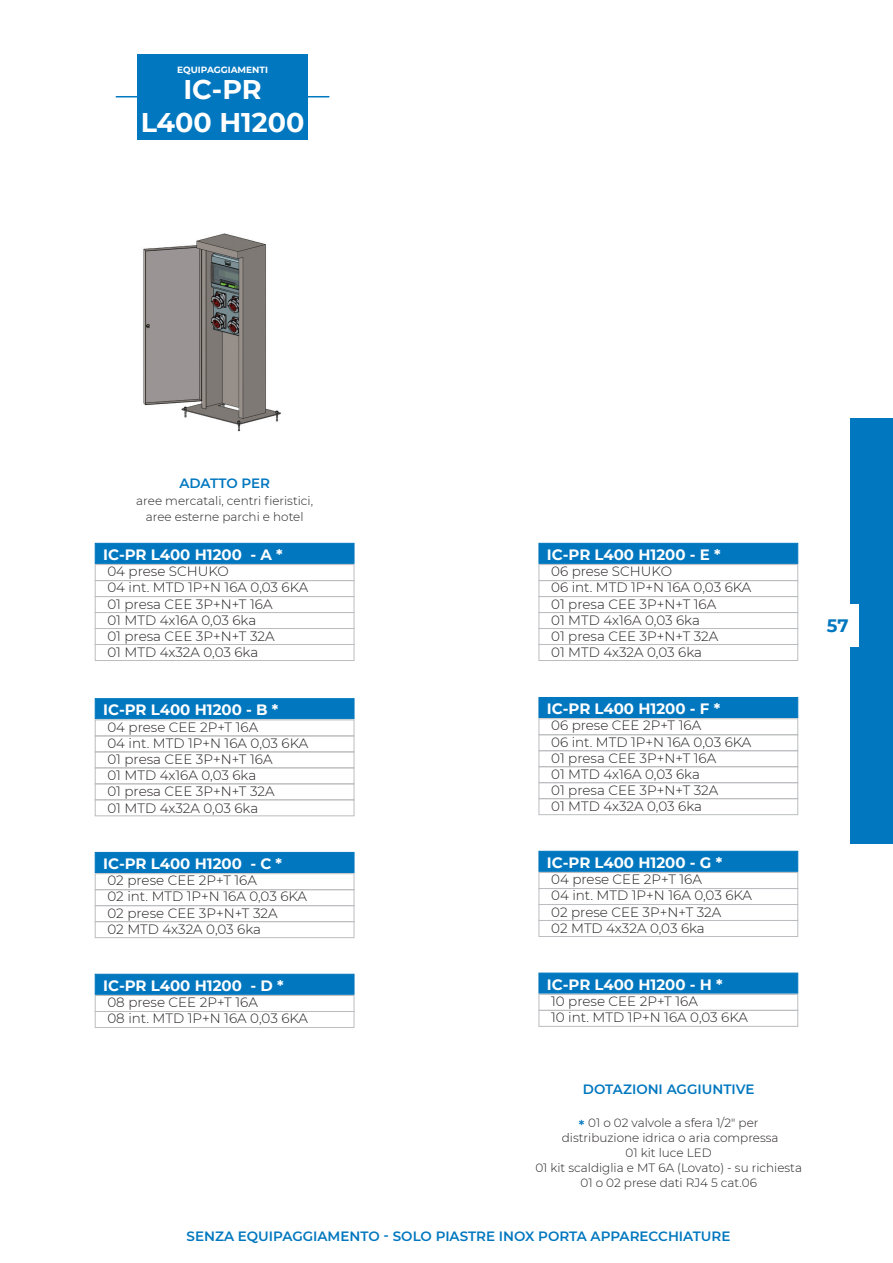
<style>
.page{position:relative;width:893px;height:1263px;background:#fff}
.page>*{position:absolute;margin:0;border:0;box-sizing:border-box;transform-origin:0 0}
.t1{font:700 27px "Montserrat";color:#fff}
.t2{font:700 18px "Montserrat";color:#0077bf}
.t3{font:700 15px "Montserrat";color:#fff}
.t4{font:300 13.5px "Montserrat";color:#231f20}
.t5{font:600 13.5px "Montserrat";color:#0077bf}
.t6{font:300 12px "Montserrat";color:#231f20}
.t7{font:700 9px "Montserrat";color:#fff}
.s1{font-weight:600;font-size:13.5px;color:#0077bf}
</style>
<div class="page">
<div style="left:850px;top:419px;width:43px;height:425px;background:#0077bf"></div>
<div style="left:816px;top:604px;width:43px;height:42px;background:#fff"></div>
<img style="left:143px;top:233px;width:138px;height:199px">
<div style="left:539px;top:543px;width:259px;height:20px;background:#0077bf;border:1px solid #0077bf"></div>
<div style="left:539px;top:697px;width:259px;height:21px;background:#0077bf"></div>
<div style="left:539px;top:851px;width:259px;height:20px;background:#0077bf;border:1px solid #0077bf"></div>
<div style="left:539px;top:973px;width:259px;height:20px;background:#0077bf"></div>
<div style="left:539px;top:564px;width:259px;height:17px;border:1px solid #bcbdc0"></div>
<div style="left:539px;top:718px;width:259px;height:17px;border:1px solid #bcbdc0"></div>
<div style="left:539px;top:872px;width:259px;height:17px;border:1px solid #bcbdc0"></div>
<div style="left:539px;top:994px;width:259px;height:16px;border:1px solid #bcbdc0"></div>
<div style="left:539px;top:782px;width:259px;height:17px;border:1px solid #bcbdc0"></div>
<div style="left:539px;top:580px;width:259px;height:17px;border:1px solid #bcbdc0"></div>
<div style="left:539px;top:734px;width:259px;height:17px;border:1px solid #bcbdc0"></div>
<div style="left:539px;top:888px;width:259px;height:17px;border:1px solid #bcbdc0"></div>
<div style="left:539px;top:1010px;width:259px;height:16px;border:1px solid #bcbdc0"></div>
<div style="left:539px;top:644px;width:259px;height:17px;border:1px solid #bcbdc0"></div>
<div style="left:539px;top:798px;width:259px;height:17px;border:1px solid #bcbdc0"></div>
<div style="left:539px;top:596px;width:259px;height:17px;border:1px solid #bcbdc0"></div>
<div style="left:539px;top:750px;width:259px;height:17px;border:1px solid #bcbdc0"></div>
<div style="left:539px;top:904px;width:259px;height:17px;border:1px solid #bcbdc0"></div>
<div style="left:539px;top:612px;width:259px;height:17px;border:1px solid #bcbdc0"></div>
<div style="left:539px;top:766px;width:259px;height:17px;border:1px solid #bcbdc0"></div>
<div style="left:539px;top:920px;width:259px;height:17px;border:1px solid #bcbdc0"></div>
<div style="left:95px;top:543px;width:259px;height:20px;background:#0077bf;border:1px solid #0077bf"></div>
<div style="left:95px;top:698px;width:259px;height:21px;background:#0077bf;border:1px solid #0077bf"></div>
<div style="left:95px;top:852px;width:259px;height:21px;background:#0077bf"></div>
<div style="left:95px;top:974px;width:259px;height:20px;background:#0077bf;border:1px solid #0077bf"></div>
<div style="left:95px;top:564px;width:259px;height:17px;border:1px solid #bcbdc0"></div>
<div style="left:95px;top:720px;width:259px;height:16px;border:1px solid #bcbdc0"></div>
<div style="left:95px;top:873px;width:259px;height:17px;border:1px solid #bcbdc0"></div>
<div style="left:95px;top:995px;width:259px;height:17px;border:1px solid #bcbdc0"></div>
<div style="left:95px;top:580px;width:259px;height:17px;border:1px solid #bcbdc0"></div>
<div style="left:95px;top:736px;width:259px;height:16px;border:1px solid #bcbdc0"></div>
<div style="left:95px;top:889px;width:259px;height:17px;border:1px solid #bcbdc0"></div>
<div style="left:95px;top:1011px;width:259px;height:17px;border:1px solid #bcbdc0"></div>
<div style="left:95px;top:596px;width:259px;height:17px;border:1px solid #bcbdc0"></div>
<div style="left:95px;top:752px;width:259px;height:16px;border:1px solid #bcbdc0"></div>
<div style="left:95px;top:905px;width:259px;height:17px;border:1px solid #bcbdc0"></div>
<div style="left:95px;top:644px;width:259px;height:17px;border:1px solid #bcbdc0"></div>
<div style="left:95px;top:800px;width:259px;height:16px;border:1px solid #bcbdc0"></div>
<div style="left:95px;top:612px;width:259px;height:17px;border:1px solid #bcbdc0"></div>
<div style="left:95px;top:768px;width:259px;height:16px;border:1px solid #bcbdc0"></div>
<div style="left:95px;top:921px;width:259px;height:17px;border:1px solid #bcbdc0"></div>
<div style="left:95px;top:628px;width:259px;height:17px;border:1px solid #bcbdc0"></div>
<div style="left:95px;top:784px;width:259px;height:16px;border:1px solid #bcbdc0"></div>
<hr style="left:116px;top:96px;width:43px;height:1px;background:#0077bf">
<hr style="left:286px;top:96px;width:43px;height:1px;background:#0077bf">
<div style="left:138px;top:54px;width:170px;height:85px;background:#0077bf"></div>
<p class="t7" style="left:177px;top:64px;width:92px">EQUIPAGGIAMENTI</p>
<p class="t1" style="left:183px;top:70px;width:80px">IC-PR</p>
<p class="t1" style="left:141px;top:103px;width:165px">L400 H1200</p>
<p class="t5" style="left:179px;top:474px;width:92px">ADATTO PER</p>
<p class="t6" style="left:136px;top:493px;width:178px">aree mercatali, centri fieristici,</p>
<p class="t6" style="left:146px;top:509px;width:159px">aree esterne parchi e hotel</p>
<p class="t3" style="left:103px;top:544px;width:181px">IC-PR L400 H1200 - A *</p>
<p class="t4" style="left:107px;top:562px;width:123px">04 prese SCHUKO</p>
<p class="t4" style="left:107px;top:578px;width:202px">04 int. MTD 1P+N 16A 0,03 6KA</p>
<p class="t4" style="left:107px;top:595px;width:167px">01 presa CEE 3P+N+T 16A</p>
<p class="t4" style="left:107px;top:611px;width:150px">01 MTD 4x16A 0,03 6ka</p>
<p class="t4" style="left:107px;top:627px;width:169px">01 presa CEE 3P+N+T 32A</p>
<p class="t4" style="left:107px;top:643px;width:152px">01 MTD 4x32A 0,03 6ka</p>
<p class="t3" style="left:103px;top:699px;width:177px">IC-PR L400 H1200 - B *</p>
<p class="t4" style="left:107px;top:717px;width:152px">04 prese CEE 2P+T 16A</p>
<p class="t4" style="left:107px;top:734px;width:202px">04 int. MTD 1P+N 16A 0,03 6KA</p>
<p class="t4" style="left:107px;top:750px;width:167px">01 presa CEE 3P+N+T 16A</p>
<p class="t4" style="left:107px;top:766px;width:150px">01 MTD 4x16A 0,03 6ka</p>
<p class="t4" style="left:107px;top:782px;width:169px">01 presa CEE 3P+N+T 32A</p>
<p class="t4" style="left:107px;top:798px;width:152px">01 MTD 4x32A 0,03 6ka</p>
<p class="t3" style="left:103px;top:853px;width:180px">IC-PR L400 H1200 - C *</p>
<p class="t4" style="left:107px;top:871px;width:151px">02 prese CEE 2P+T 16A</p>
<p class="t4" style="left:107px;top:887px;width:201px">02 int. MTD 1P+N 16A 0,03 6KA</p>
<p class="t4" style="left:107px;top:904px;width:172px">02 prese CEE 3P+N+T 32A</p>
<p class="t4" style="left:107px;top:920px;width:155px">02 MTD 4x32A 0,03 6ka</p>
<p class="t3" style="left:103px;top:975px;width:182px">IC-PR L400 H1200 - D *</p>
<p class="t4" style="left:107px;top:993px;width:152px">08 prese CEE 2P+T 16A</p>
<p class="t4" style="left:107px;top:1009px;width:202px">08 int. MTD 1P+N 16A 0,03 6KA</p>
<p class="t3" style="left:547px;top:544px;width:175px">IC-PR L400 H1200 - E *</p>
<p class="t4" style="left:551px;top:562px;width:122px">06 prese SCHUKO</p>
<p class="t4" style="left:551px;top:578px;width:202px">06 int. MTD 1P+N 16A 0,03 6KA</p>
<p class="t4" style="left:551px;top:595px;width:167px">01 presa CEE 3P+N+T 16A</p>
<p class="t4" style="left:551px;top:611px;width:150px">01 MTD 4x16A 0,03 6ka</p>
<p class="t4" style="left:551px;top:627px;width:169px">01 presa CEE 3P+N+T 32A</p>
<p class="t4" style="left:551px;top:643px;width:152px">01 MTD 4x32A 0,03 6ka</p>
<p class="t3" style="left:547px;top:698px;width:175px">IC-PR L400 H1200 - F *</p>
<p class="t4" style="left:551px;top:716px;width:152px">06 prese CEE 2P+T 16A</p>
<p class="t4" style="left:551px;top:732px;width:202px">06 int. MTD 1P+N 16A 0,03 6KA</p>
<p class="t4" style="left:551px;top:749px;width:167px">01 presa CEE 3P+N+T 16A</p>
<p class="t4" style="left:551px;top:765px;width:150px">01 MTD 4x16A 0,03 6ka</p>
<p class="t4" style="left:551px;top:781px;width:169px">01 presa CEE 3P+N+T 32A</p>
<p class="t4" style="left:551px;top:797px;width:152px">01 MTD 4x32A 0,03 6ka</p>
<p class="t3" style="left:547px;top:852px;width:177px">IC-PR L400 H1200 - G *</p>
<p class="t4" style="left:551px;top:870px;width:152px">04 prese CEE 2P+T 16A</p>
<p class="t4" style="left:551px;top:886px;width:202px">04 int. MTD 1P+N 16A 0,03 6KA</p>
<p class="t4" style="left:551px;top:902px;width:172px">02 prese CEE 3P+N+T 32A</p>
<p class="t4" style="left:551px;top:919px;width:155px">02 MTD 4x32A 0,03 6ka</p>
<p class="t3" style="left:547px;top:973px;width:177px">IC-PR L400 H1200 - H *</p>
<p class="t4" style="left:551px;top:992px;width:148px">10 prese CEE 2P+T 16A</p>
<p class="t4" style="left:551px;top:1008px;width:198px">10 int. MTD 1P+N 16A 0,03 6KA</p>
<p class="t5" style="left:583px;top:1080px;width:173px">DOTAZIONI AGGIUNTIVE</p>
<p class="t6" style="left:579px;top:1115px;width:181px"><span class="s1">*</span> 01 o 02 valvole a sfera 1/2" per</p>
<p class="t6" style="left:562px;top:1130px;width:218px">distribuzione idrica o aria compressa</p>
<p class="t6" style="left:626px;top:1145px;width:88px">01 kit luce LED</p>
<p class="t6" style="left:535px;top:1160px;width:268px">01 kit scaldiglia e MT 6A (Lovato) - su richiesta</p>
<p class="t6" style="left:580px;top:1175px;width:178px">01 o 02 prese dati RJ4 5 cat.06</p>
<p class="t5" style="left:187px;top:1226px;width:545px">SENZA EQUIPAGGIAMENTO - SOLO PIASTRE INOX PORTA APPARECCHIATURE</p>
<h2 class="t2" style="left:827px;top:613px;width:23px">57</h2>
</div>
